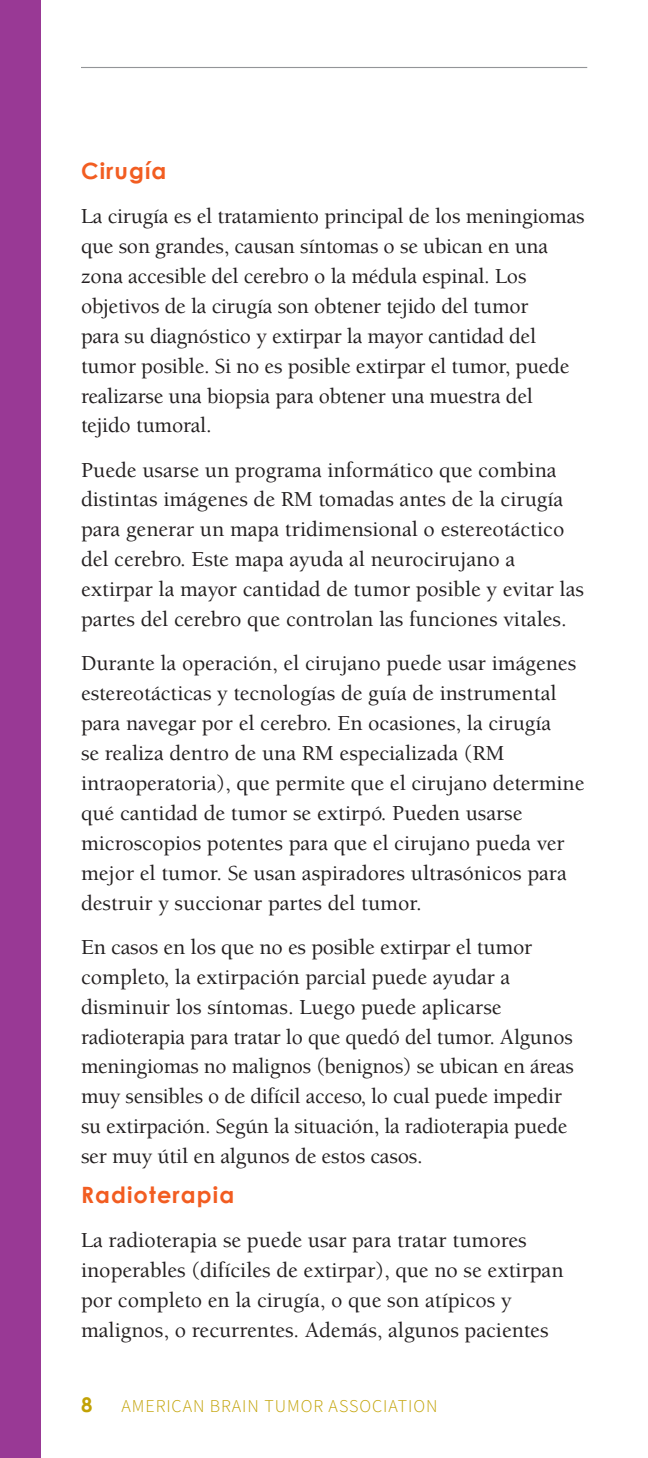
<style>
.page{position:relative;width:648px;height:1458px;background:#fff}
.page>*{position:absolute;margin:0;border:0;box-sizing:border-box;transform-origin:0 0}
.Sub_Headings_Bold{font:700 22.5px "Century Gothic";letter-spacing:.05em;color:#f25d21}
.Body{font:500 22.05px/29.9px "Berkeley Pro";color:#231f20}
.t1{font:700 20.25px "Century Gothic";color:#c2a205}
.t2{font:18px "Source Sans Variable";letter-spacing:.05em;color:#c2a205}
</style>
<div class="page">
<div style="left:0;top:0;width:40px;height:1458px;background:#993995"></div>
<hr style="left:81px;top:67px;width:506px;height:1px;background:#939598">
<p class="Sub_Headings_Bold" style="left:81px;top:154px;width:87px">Cirugía</p>
<p class="Body" style="left:81px;top:201px;width:505px">La cirugía es el tratamiento principal de los meningiomas que son grandes, causan síntomas o se ubican en una zona accesible del cerebro o la médula espinal. Los objetivos de la cirugía son obtener tejido del tumor<br>para su diagnóstico y extirpar la mayor cantidad del tumor posible. Si no es posible extirpar el tumor, puede realizarse una biopsia para obtener una muestra del tejido tumoral.</p>
<p class="Body" style="left:81px;top:455px;width:504px">Puede usarse un programa informático que combina distintas imágenes de RM tomadas antes de la cirugía para generar un mapa tridimensional o estereotáctico del cerebro. Este mapa ayuda al neurocirujano a extirpar la mayor cantidad de tumor posible y evitar las partes del cerebro que controlan las funciones vitales.</p>
<p class="Body" style="left:81px;top:648px;width:505px">Durante la operación, el cirujano puede usar imágenes estereotácticas y tecnologías de guía de instrumental para navegar por el cerebro. En ocasiones, la cirugía<br>se realiza dentro de una RM especializada (RM intraoperatoria), que permite que el cirujano determine qué cantidad de tumor se extirpó. Pueden usarse microscopios potentes para que el cirujano pueda ver mejor el tumor. Se usan aspiradores ultrasónicos para destruir y succionar partes del tumor.</p>
<p class="Body" style="left:81px;top:932px;width:494px">En casos en los que no es posible extirpar el tumor completo, la extirpación parcial puede ayudar a disminuir los síntomas. Luego puede aplicarse radioterapia para tratar lo que quedó del tumor. Algunos meningiomas no malignos (benignos) se ubican en áreas muy sensibles o de difícil acceso, lo cual puede impedir su extirpación. Según la situación, la radioterapia puede ser muy útil en algunos de estos casos.</p>
<p class="Sub_Headings_Bold" style="left:81px;top:1178px;width:155px">Radioterapia</p>
<p class="Body" style="left:81px;top:1226px;width:484px">La radioterapia se puede usar para tratar tumores inoperables (difíciles de extirpar), que no se extirpan por completo en la cirugía, o que son atípicos y malignos, o recurrentes. Además, algunos pacientes</p>
<p class="t1" style="left:81px;top:1390px;width:13px">8</p>
<p class="t2" style="left:122px;top:1395px;width:318px">AMERICAN BRAIN TUMOR ASSOCIATION</p>
</div>
